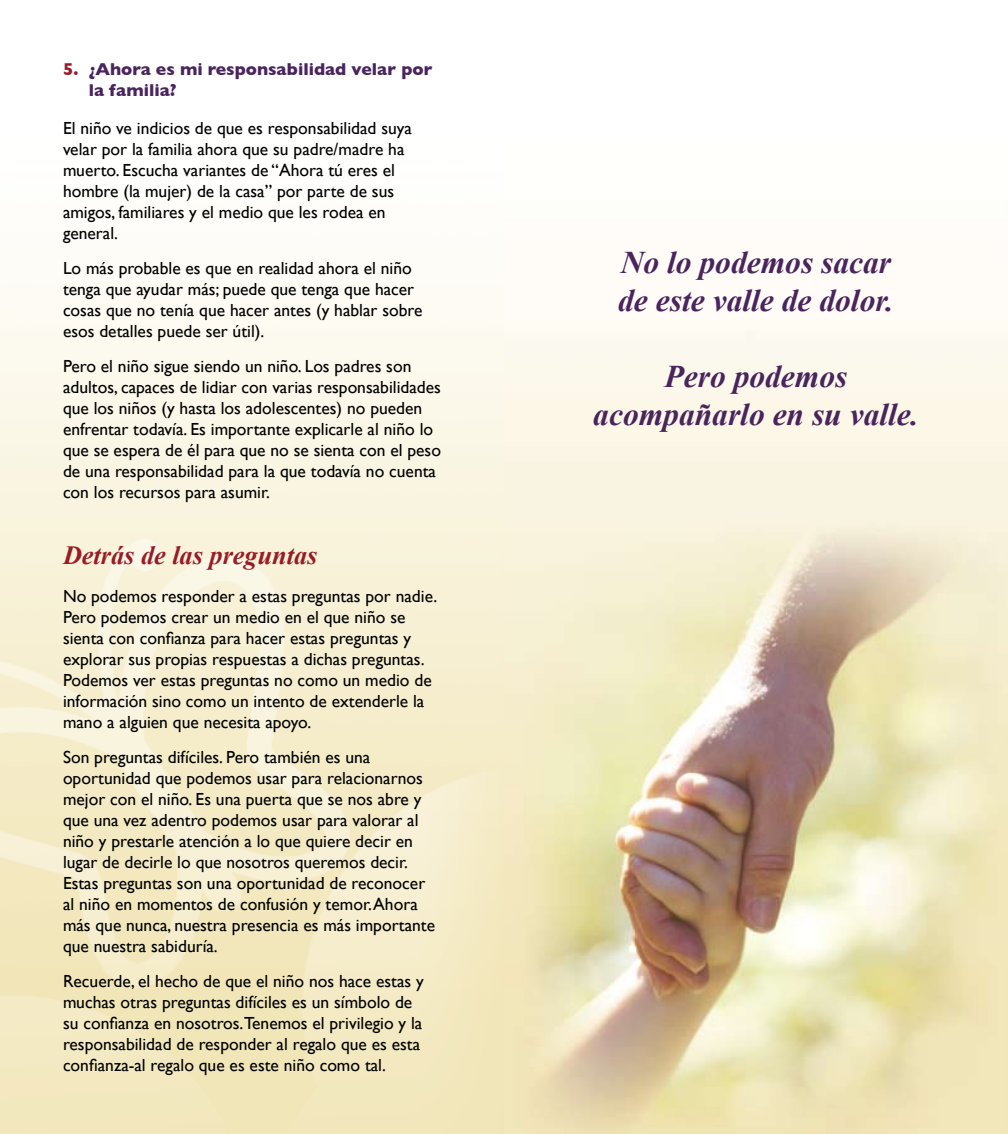
<style>
.page{position:relative;width:1008px;height:1134px;background:#fff}
.page>*{position:absolute;margin:0;border:0;box-sizing:border-box;transform-origin:0 0}
.t1{font:italic 700 31.5px/37.8px "Times New Roman";color:#49245d}
.t2{font:italic 700 26.25px "Times New Roman";color:#991b27}
.t3{font:17.5px/21px "Gill Sans";color:#000}
.t4{font:700 17.5px/21px "Gill Sans";color:#49245d}
.s1{color:#991b27}
</style>
<div class="page">
<img style="left:0;top:284px;width:1008px;height:850px">
<p class="t4" style="left:89px;top:58px;width:345px;text-indent:-26px"><span class="s1">5.</span> ¿Ahora es mi responsabilidad velar por la familia?</p>
<p class="t3" style="left:63px;top:117px;width:350px">El niño ve indicios de que es responsabilidad suya velar por la familia ahora que su padre/madre ha muerto. Escucha variantes de “Ahora tú eres el hombre (la mujer) de la casa” por parte de sus amigos, familiares y el medio que les rodea en general.</p>
<p class="t3" style="left:63px;top:257px;width:361px">Lo más probable es que en realidad ahora el niño tenga que ayudar más; puede que tenga que hacer cosas que no tenía que hacer antes (y hablar sobre esos detalles puede ser útil).</p>
<p class="t3" style="left:63px;top:355px;width:379px">Pero el niño sigue siendo un niño. Los padres son adultos, capaces de lidiar con varias responsabilidades que los niños (y hasta los adolescentes) no pueden enfrentar todavía. Es importante explicarle al niño lo que se espera de él para que no se sienta con el peso de una responsabilidad para la que todavía no cuenta con los recursos para asumir.</p>
<h2 class="t2" style="left:63px;top:537px;width:256px">Detrás de las preguntas</h2>
<p class="t3" style="left:63px;top:586px;width:376px">No podemos responder a estas preguntas por nadie.<br>Pero podemos crear un medio en el que niño se sienta con confianza para hacer estas preguntas y explorar sus propias respuestas a dichas preguntas.<br>Podemos ver estas preguntas no como un medio de información sino como un intento de extenderle la mano a alguien que necesita apoyo.</p>
<p class="t3" style="left:63px;top:747px;width:374px">Son preguntas difíciles. Pero también es una oportunidad que podemos usar para relacionarnos mejor con el niño. Es una puerta que se nos abre y que una vez adentro podemos usar para valorar al niño y prestarle atención a lo que quiere decir en lugar de decirle lo que nosotros queremos decir.<br>Estas preguntas son una oportunidad de reconocer al niño en momentos de confusión y temor. Ahora más que nunca, nuestra presencia es más importante que nuestra sabiduría.</p>
<p class="t3" style="left:63px;top:971px;width:362px">Recuerde, el hecho de que el niño nos hace estas y muchas otras preguntas difíciles es un símbolo de su confianza en nosotros.Tenemos el privilegio y la responsabilidad de responder al regalo que es esta confianza-al regalo que es este niño como tal.</p>
<h1 class="t1" style="left:618px;top:243px;width:277px">No lo podemos sacar de este valle de dolor.</h1>
<h1 class="t1" style="left:593px;top:356px;width:327px;text-align:center">Pero podemos acompañarlo en su valle.</h1>
</div>
